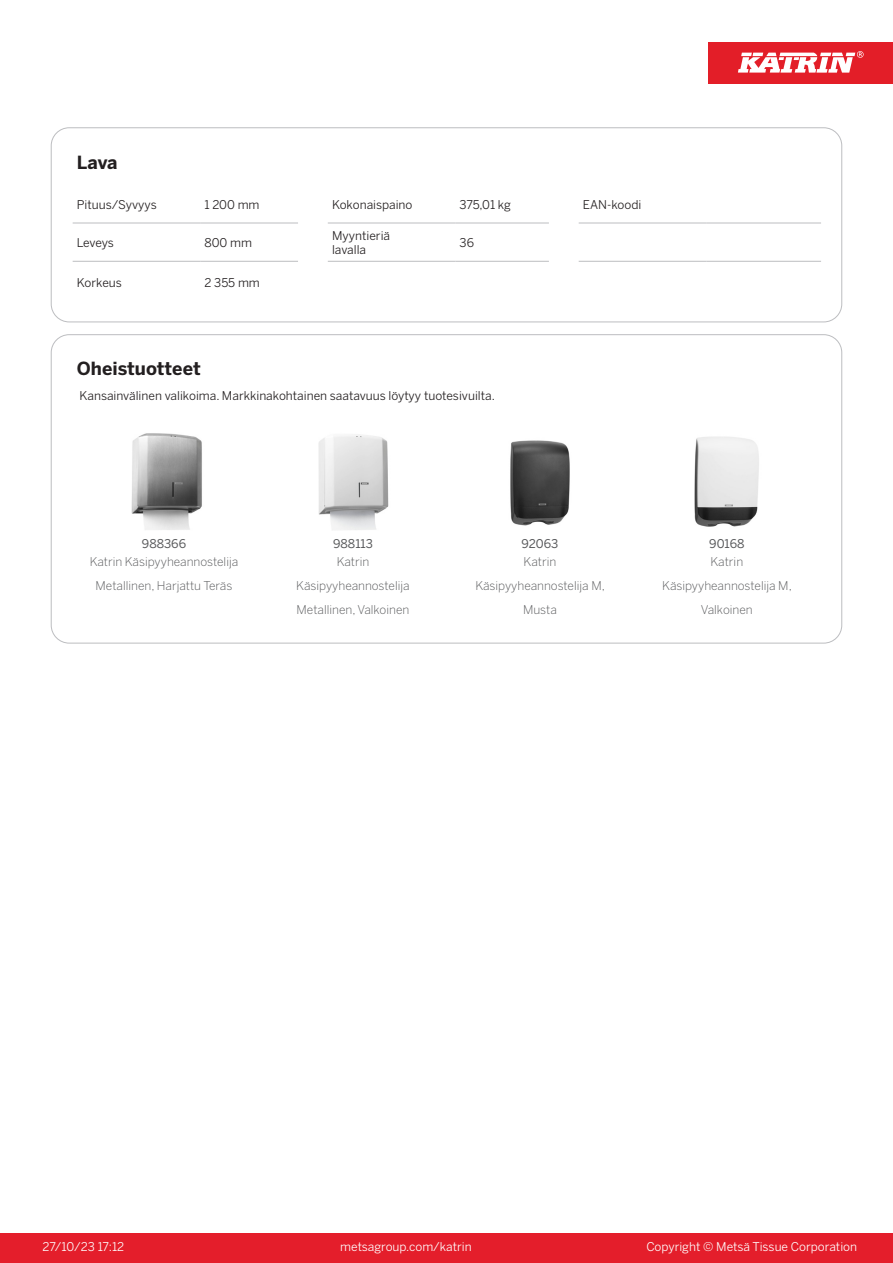
<style>
.page{position:relative;width:893px;height:1263px;background:#fff}
.page>*{position:absolute;margin:0;border:0;box-sizing:border-box;transform-origin:0 0}
.T_TableHeader{font:700 18px "Benton Sans";color:#231f20}
.T_RelatedName{font:300 12px/24px "Benton Sans";color:#57585a;text-align:center}
.T_TableBody{font:12px "Benton Sans";color:#231f20}
.t1{font:12px "Benton Sans";color:#fff}
.T_RelatedCode{font:12px "Benton Sans";color:#57585a}
</style>
<div class="page">
<div style="left:0;top:1233px;width:893px;height:30px;background:#e41e2b"></div>
<div style="left:708px;top:43px;width:185px;height:41px;background:#e31e28"></div>
<svg style="left:738px;top:51px;width:126px;height:22px"></svg>
<hr style="left:73px;top:223px;width:127px;height:1px;background:#bcbdc0">
<hr style="left:200px;top:223px;width:98px;height:1px;background:#bcbdc0">
<hr style="left:328px;top:223px;width:127px;height:1px;background:#bcbdc0">
<hr style="left:455px;top:223px;width:94px;height:1px;background:#bcbdc0">
<hr style="left:579px;top:223px;width:127px;height:1px;background:#bcbdc0">
<hr style="left:706px;top:223px;width:115px;height:1px;background:#bcbdc0">
<hr style="left:73px;top:261px;width:127px;height:1px;background:#bcbdc0">
<hr style="left:200px;top:261px;width:98px;height:1px;background:#bcbdc0">
<hr style="left:328px;top:261px;width:127px;height:1px;background:#bcbdc0">
<hr style="left:455px;top:261px;width:94px;height:1px;background:#bcbdc0">
<hr style="left:579px;top:261px;width:127px;height:1px;background:#bcbdc0">
<hr style="left:706px;top:261px;width:115px;height:1px;background:#bcbdc0">
<div style="left:51px;top:128px;width:791px;height:194px;border:1px solid #bcbdc0;border-radius:18px"></div>
<img style="left:131px;top:433px;width:71px;height:97px">
<img style="left:318px;top:435px;width:71px;height:95px">
<img style="left:510px;top:440px;width:60px;height:86px">
<img style="left:694px;top:437px;width:65px;height:90px">
<p class="T_TableHeader" style="left:77px;top:151px;width:42px">Lava</p>
<p class="T_TableBody" style="left:77px;top:197px;width:81px">Pituus/Syvyys</p>
<p class="T_TableBody" style="left:204px;top:197px;width:57px">1 200 mm</p>
<p class="T_TableBody" style="left:332px;top:197px;width:82px">Kokonaispaino</p>
<p class="T_TableBody" style="left:460px;top:197px;width:53px">375,01 kg</p>
<p class="T_TableBody" style="left:583px;top:197px;width:60px">EAN-koodi</p>
<p class="T_TableBody" style="left:77px;top:235px;width:39px">Leveys</p>
<p class="T_TableBody" style="left:204px;top:235px;width:49px">800 mm</p>
<p class="T_TableBody" style="left:332px;top:228px;width:60px">Myyntieriä</p>
<p class="T_TableBody" style="left:332px;top:243px;width:36px">lavalla</p>
<p class="T_TableBody" style="left:460px;top:235px;width:16px">36</p>
<p class="T_TableBody" style="left:77px;top:276px;width:47px">Korkeus</p>
<p class="T_TableBody" style="left:204px;top:276px;width:57px">2 355 mm</p>
<p class="T_TableHeader" style="left:77px;top:357px;width:125px">Oheistuotteet</p>
<p class="T_TableBody" style="left:80px;top:388px;width:417px">Kansainvälinen valikoima. Markkinakohtainen saatavuus löytyy tuotesivuilta.</p>
<p class="T_RelatedCode" style="left:142px;top:537px;width:46px">988366</p>
<p class="T_RelatedCode" style="left:333px;top:537px;width:41px">988113</p>
<p class="T_RelatedCode" style="left:522px;top:537px;width:38px">92063</p>
<p class="T_RelatedCode" style="left:709px;top:537px;width:37px">90168</p>
<p class="T_RelatedName" style="left:90px;top:550px;width:150px">Katrin Käsipyyheannostelija<br>Metallinen, Harjattu Teräs</p>
<p class="T_RelatedName" style="left:296px;top:550px;width:115px">Katrin<br>Käsipyyheannostelija<br>Metallinen, Valkoinen</p>
<p class="T_RelatedName" style="left:475px;top:550px;width:131px">Katrin<br>Käsipyyheannostelija M,<br>Musta</p>
<p class="T_RelatedName" style="left:662px;top:550px;width:131px">Katrin<br>Käsipyyheannostelija M,<br>Valkoinen</p>
<p class="t1" style="left:43px;top:1239px;width:83px">27/10/23 17:12</p>
<p class="t1" style="left:340px;top:1239px;width:133px">metsagroup.com/katrin</p>
<p class="t1" style="left:646px;top:1239px;width:212px">Copyright © Metsä Tissue Corporation</p>
</div>
